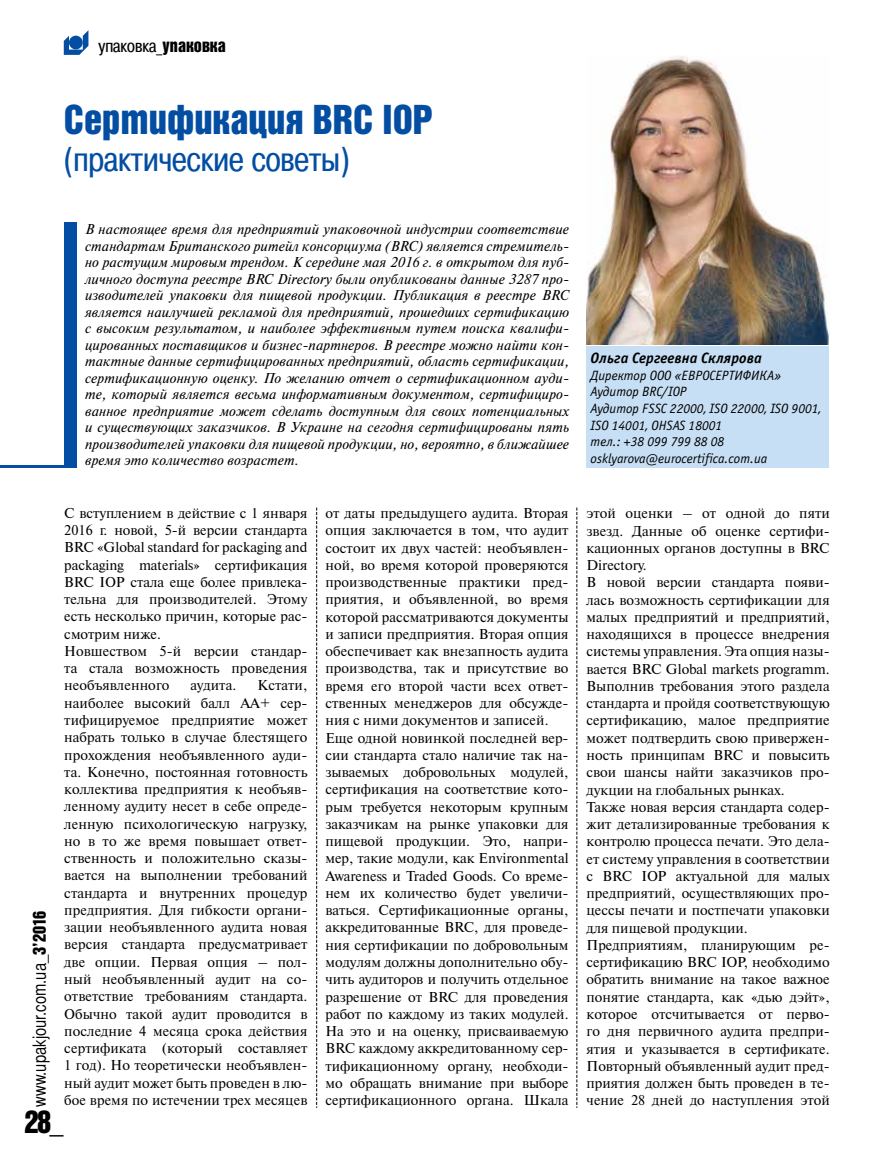
<style>
.page{position:relative;width:893px;height:1170px;background:#fff}
.page>*{position:absolute;margin:0;border:0;box-sizing:border-box;transform-origin:0 0}
.t1{font:40.5px "Bastion Kontrast Alt C";color:#034ea2}
.t2{font:34.5px "Pragmatica Cond C";color:#034ea2}
.t3{font:31.5px "Bastion Kontrast Alt C";color:#000}
.t4{font:18px "Bastion C";color:#000}
.t5{font:18px "Pragmatica Cond C";color:#000}
.t6{font:italic 700 15px "Officina Sans C";color:#000}
.t7{font:14.25px/17.2px "Newton C";color:#000}
.t8{font:italic 14.25px/16.5px "Newton C";letter-spacing:.01em;color:#000}
.t9{font:italic 13.5px/16.5px "Officina Sans C";color:#000}
.s1{font-family:"Bastion Kontrast Alt C"}
</style>
<div class="page">
<svg style="left:64px;top:30px;width:24px;height:25px"></svg>
<svg style="left:316px;top:507px;width:1px;height:600px"></svg>
<svg style="left:577px;top:507px;width:1px;height:600px"></svg>
<div style="left:64px;top:223px;width:13px;height:245px;background:#034ea2"></div>
<hr style="left:0;top:465px;width:77px;height:3px;background:#034ea2">
<img style="left:586px;top:55px;width:243px;height:289px">
<div style="left:586px;top:347px;width:243px;height:121px;background:#c7dff4"></div>
<p class="t5" style="left:99px;top:35px;width:129px">упаковка_<span class="s1">упаковка</span></p>
<h1 class="t1" style="left:64px;top:99px;width:371px">Сертификация BRC IOP</h1>
<h2 class="t2" style="left:64px;top:140px;width:287px">(практические советы)</h2>
<p class="t8" style="left:85px;top:221px;width:486px">В настоящее время для предприятий упаковочной индустрии соответствие стандартам Британского ритейл консорциума (BRC) является стремитель&shy;но растущим мировым трендом. К середине мая 2016 г. в открытом для пуб&shy;личного доступа реестре BRC Directory были опубликованы данные 3287 про&shy;изводителей упаковки для пищевой продукции. Публикация в реестре BRC является наилучшей рекламой для предприятий, прошедших сертификацию с высоким результатом, и наиболее эффективным путем поиска квалифи&shy;цированных поставщиков и бизнес-партнеров. В реестре можно найти кон&shy;тактные данные сертифицированных предприятий, область сертификации, сертификационную оценку. По желанию отчет о сертификационном ауди&shy;те, который является весьма информативным документом, сертифициро&shy;ванное предприятие может сделать доступным для своих потенциальных и существующих заказчиков. В Украине на сегодня сертифицированы пять производителей упаковки для пищевой продукции, но, вероятно, в ближайшее время это количество возрастет.</p>
<p class="t6" style="left:591px;top:350px;width:173px">Ольга Сергеевна Склярова</p>
<p class="t9" style="left:591px;top:367px;width:232px">Директор ООО «ЕВРОСЕРТИФИКА»<br>Аудитор BRC/IOP<br>Аудитор FSSC 22000, ISO 22000, ISO 9001,<br>ISO 14001, OHSAS 18001<br>тел.: +38 099 799 88 08 osklyarova@eurocertifica.com.ua</p>
<p class="t4" style="left:29px;top:1106px;width:198px;rotate:-90deg">www.upakjour.com.ua_<span class="s1">3’2016</span></p>
<p class="t7" style="left:64px;top:504px;width:245px">С вступлением в действие с 1 января<br>2016 г. новой, 5-й версии стандарта<br>BRC «Global standard for packaging and packaging materials» сертификация<br>BRC IOP стала еще более привлека&shy;тельна для производителей. Этому есть несколько причин, которые рас&shy;смотрим ниже.<br>Новшеством 5-й версии стандар&shy;та стала возможность проведения необъявленного</p>
<p class="t7" style="left:64px;top:677px;width:245px;text-indent:193px">Кстати, наиболее высокий балл AA+ сер&shy;тифицируемое предприятие может набрать только в случае блестящего прохождения необъявленного ауди&shy;та. Конечно, постоянная готовность коллектива предприятия к необъяв&shy;ленному аудиту несет в себе опреде&shy;ленную психологическую нагрузку, но в то же время повышает ответ&shy;ственность и положительно сказы&shy;вается на выполнении требований стандарта и внутренних процедур предприятия. Для гибкости органи&shy;зации необъявленного аудита новая версия стандарта предусматривает две опции. Первая опция – пол&shy;ный необъявленный аудит на со&shy;ответствие требованиям стандарта.<br>Обычно такой аудит проводится в последние 4 месяца срока действия сертификата (который составляет 1 год). Но теоретически необъявлен&shy;ный аудит может быть проведен в лю&shy;бое время по истечении трех месяцев</p>
<p class="t7" style="left:191px;top:677px;width:47px">аудита.</p>
<p class="t7" style="left:325px;top:504px;width:245px">от даты предыдущего аудита. Вторая опция заключается в том, что аудит состоит их двух частей: необъявлен&shy;ной, во время которой проверяются производственные практики пред&shy;приятия, и объявленной, во время которой рассматриваются документы и записи предприятия. Вторая опция обеспечивает как внезапность аудита производства, так и присутствие во время его второй части всех ответ&shy;ственных менеджеров для обсужде&shy;ния с ними документов и записей.<br>Еще одной новинкой последней вер&shy;сии стандарта стало наличие так на&shy;зываемых добровольных модулей, сертификация на соответствие кото&shy;рым требуется некоторым крупным заказчикам на рынке упаковки для пищевой продукции. Это, напри&shy;мер, такие модули, как Environmental Awareness и Traded Goods. Со време&shy;нем их количество будет увеличи&shy;ваться. Сертификационные органы, аккредитованные BRC, для проведе&shy;ния сертификации по добровольным модулям должны дополнительно обу&shy;чить аудиторов и получить отдельное разрешение от BRC для проведения работ по каждому из таких модулей.<br>На это и на оценку, присваиваемую BRC каждому аккредитованному сер&shy;тификационному органу, необходи&shy;мо обращать внимание при выборе сертификационного органа. Шкала</p>
<p class="t7" style="left:587px;top:505px;width:245px">этой оценки – от одной до пяти звезд. Данные об оценке сертифи&shy;кационных органов доступны в BRC Directory.<br>В новой версии стандарта появи&shy;лась возможность сертификации для малых предприятий и предприятий, находящихся в процессе внедрения системы управления. Эта опция назы&shy;вается BRC Global markets programm.<br>Выполнив требования этого раздела стандарта и пройдя соответствующую сертификацию, малое предприятие может подтвердить свою привержен&shy;ность принципам BRC и повысить свои шансы найти заказчиков про&shy;дукции на глобальных рынках.<br>Также новая версия стандарта содер&shy;жит детализированные требования к контролю процесса печати. Это дела&shy;ет систему управления в соответствии с BRC IOP актуальной для малых предприятий, осуществляющих про&shy;цессы печати и постпечати упаковки для пищевой продукции.<br>Предприятиям, планирующим ре&shy;сертификацию BRC IOP, необходимо обратить внимание на такое важное понятие стандарта, как «дью дэйт», которое отсчитывается от перво&shy;го дня первичного аудита предпри&shy;ятия и указывается в сертификате.<br>Повторный объявленный аудит пред&shy;приятия должен быть проведен в те&shy;чение 28 дней до наступления этой</p>
<h3 class="t3" style="left:25px;top:1105px;width:41px">28_</h3>
</div>
